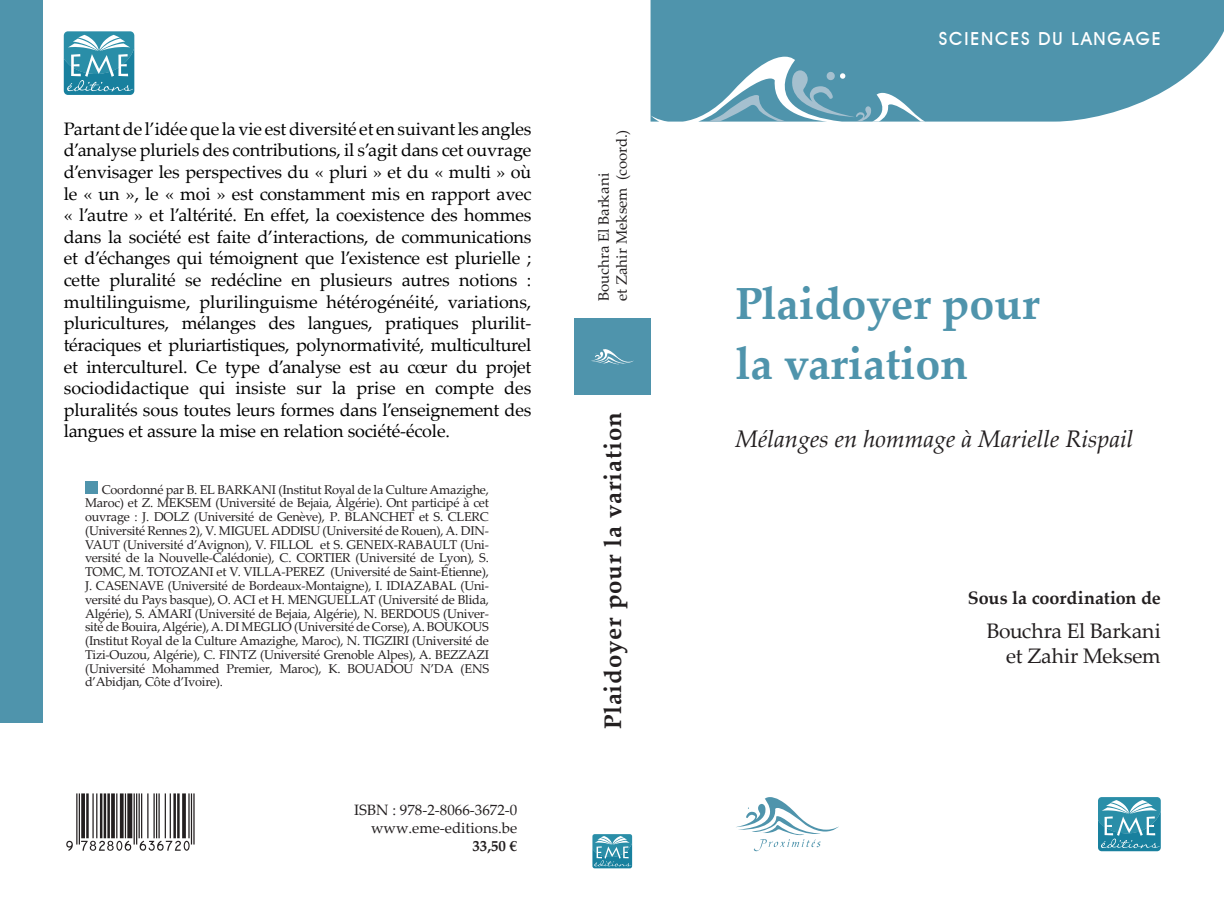
<style>
.page{position:relative;width:1224px;height:914px;background:#fff}
.page>*{position:absolute;margin:0;border:0;box-sizing:border-box;transform-origin:0 0}
.t1{font:700 45px/60px "Palatino Linotype";color:#4f94ac}
.t2{font:italic 24px "Palatino Linotype";color:#231f20}
.t3{font:700 24px "Palatino Linotype";letter-spacing:.04em;color:#231f20}
.t4{font:21px/25.2px "Palatino Linotype";letter-spacing:-.015em;color:#231f20;text-align:right}
.t5{font:18px/21.6px "Palatino Linotype";letter-spacing:-.01em;color:#000;text-align:justify}
.t6{font:700 18px "Palatino Linotype";color:#231f20}
.t7{font:500 18px "Avant Garde IT Cby BT";letter-spacing:.1em;color:#fff}
.t8{font:15px/18px "Palatino Linotype";color:#231f20}
.t9{font:700 15px "Palatino Linotype";color:#231f20}
.t10{font:12.75px/13.8px "Palatino Linotype";letter-spacing:-.02em;color:#231f20;text-align:justify}
</style>
<div class="page">
<svg style="left:651px;top:0;width:573px;height:122px;fill:#4f94ac"></svg>
<svg style="left:708px;top:70px;width:217px;height:52px"></svg>
<div style="left:85px;top:481px;width:13px;height:12px;background:#4f94ac"></div>
<svg style="left:64px;top:31px;width:70px;height:64px"></svg>
<svg style="left:736px;top:797px;width:103px;height:54px"></svg>
<svg style="left:1098px;top:797px;width:63px;height:54px"></svg>
<svg style="left:592px;top:834px;width:40px;height:34px"></svg>
<div style="left:574px;top:318px;width:77px;height:77px;background:#4f94ac"></div>
<svg style="left:591px;top:349px;width:43px;height:15px"></svg>
<div style="left:0;top:0;width:43px;height:722px;background:#4f94ac"></div>
<p class="t5" style="left:64px;top:117px;width:469px">Partant de l’idée que la vie est diversité et en suivant les angles d’analyse pluriels des contributions, il s’agit dans cet ouvrage d’envisager les perspectives du « pluri » et du « multi » où le « un », le « moi » est constamment mis en rapport avec « l’autre » et l’altérité. En effet, la coexistence des hommes dans la société est faite d’interactions, de communications et d’échanges qui témoignent que l’existence est plurielle ; cette pluralité se redécline en plusieurs autres notions : multilinguisme, plurilinguisme hétérogénéité, variations, pluricultures, mélanges des langues, pratiques plurilit&shy;téraciques et pluriartistiques, polynormativité, multiculturel et interculturel. Ce type d’analyse est au cœur du projet sociodidactique qui insiste sur la prise en compte des pluralités sous toutes leurs formes dans l’enseignement des langues et assure la mise en relation société-école.</p>
<p class="t10" style="left:85px;top:482px;width:406px;text-indent:17px">Coordonné par B. EL BARKANI (Institut Royal de la Culture Amazighe, Maroc) et Z. MEKSEM (Université de Bejaia, Algérie). Ont participé à cet ouvrage : J. DOLZ (Université de Genève), P. BLANCHET et S. CLERC (Université Rennes 2), V. MIGUEL ADDISU (Université de Rouen), A. DIN-VAUT (Université d’Avignon), V. FILLOL et S. GENEIX-RABAULT (Uni&shy;versité de la Nouvelle-Calédonie), C. CORTIER (Université de Lyon), S.<br>TOMC, M. TOTOZANI et V. VILLA-PEREZ (Université de Saint-Étienne), J. CASENAVE (Université de Bordeaux-Montaigne), I. IDIAZABAL (Uni&shy;versité du Pays basque), O. ACI et H. MENGUELLAT (Université de Blida, Algérie), S. AMARI (Université de Bejaia, Algérie), N. BERDOUS (Univer&shy;sité de Bouira, Algérie), A. DI MEGLIO (Université de Corse), A. BOUKOUS (Institut Royal de la Culture Amazighe, Maroc), N. TIGZIRI (Université de Tizi-Ouzou, Algérie), C. FINTZ (Université Grenoble Alpes), A. BEZZAZI (Université Mohammed Premier, Maroc), K. BOUADOU N’DA (ENS d’Abidjan, Côte d’Ivoire).</p>
<p class="t8" style="left:354px;top:800px;width:165px;text-align:right">ISBN : 978-2-8066-3672-0 www.eme-editions.be</p>
<p class="t9" style="left:472px;top:835px;width:46px">33,50 €</p>
<p class="t8" style="left:594px;top:301px;width:172px;rotate:-90deg">Bouchra El Barkani<br>et Zahir Meksem (coord.)</p>
<h2 class="t3" style="left:596px;top:729px;width:319px;rotate:-90deg">Plaidoyer pour la variation</h2>
<h3 class="t7" style="left:939px;top:28px;width:223px">SCIENCES DU LANGAGE</h3>
<h1 class="t1" style="left:736px;top:272px;width:306px">Plaidoyer pour la variation</h1>
<h2 class="t2" style="left:736px;top:421px;width:400px">Mélanges en hommage à Marielle Rispail</h2>
<h3 class="t6" style="left:968px;top:585px;width:195px">Sous la coordination de</h3>
<h3 class="t4" style="left:987px;top:617px;width:176px">Bouchra El Barkani et Zahir Meksem</h3>
</div>
